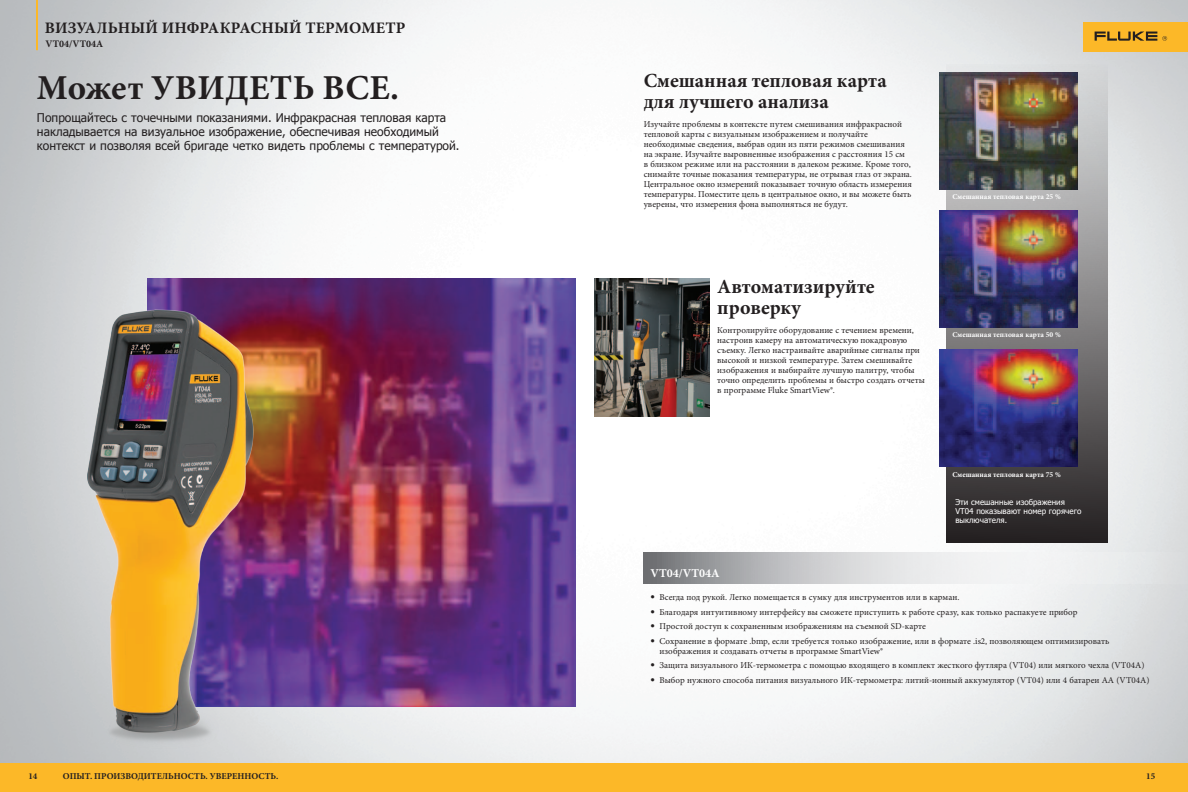
<style>
.page{position:relative;width:1188px;height:792px;background:#fff}
.page>*{position:absolute;margin:0;border:0;box-sizing:border-box;transform-origin:0 0}
.t1{font:700 35px "Minion Pro";letter-spacing:.01em;color:#231f20}
.t2{font:700 20px/21px "Minion Pro";color:#231f20}
.t3{font:700 16px "Minion Pro";letter-spacing:.01em;color:#231f20}
.t4{font:12px/14px "Tahoma";color:#231f20}
.t5{font:700 12px "Minion Pro";color:#fff}
.t6{font:700 10px "Minion Pro";color:#231f20}
.t7{font:9px/10px "Minion Pro";color:#231f20}
.t8{font:700 9px "Minion Pro";color:#231f20}
.t9{font:8px/9px "Tahoma";color:#fff}
.t10{font:700 7.5px "Minion Pro";color:#fff}
.s1{font-family:"Helvetica Neue LT Pro";font-weight:700;font-stretch:expanded}
</style>
<div class="page">
<img style="left:0;top:0;width:1188px;height:763px">
<div style="left:1083px;top:22px;width:105px;height:30px;background:#fcb828"></div>
<svg style="left:1095px;top:32px;width:72px;height:9px"></svg>
<div style="left:0;top:763px;width:1188px;height:29px;background:#fcb828"></div>
<div style="left:947px;top:64px;width:161px;height:478px;background:linear-gradient(to bottom,#e0e2e4,#2a2627)"></div>
<hr style="left:36px;top:0;width:2px;height:50px;background:#fcb828">
<img style="left:148px;top:279px;width:428px;height:427px">
<img style="left:939px;top:73px;width:139px;height:117px">
<img style="left:939px;top:211px;width:139px;height:117px">
<img style="left:939px;top:350px;width:139px;height:117px">
<img style="left:594px;top:279px;width:115px;height:138px">
<svg style="left:644px;top:552px;width:544px;height:31px"></svg>
<img style="left:76px;top:283px;width:190px;height:469px">
<h3 class="t3" style="left:45px;top:17px;width:361px">Визуальный инфракрасный термометр</h3>
<p class="t6" style="left:46px;top:37px;width:59px">VT04/VT04A</p>
<h1 class="t1" style="left:37px;top:63px;width:364px">Может увидеть все.</h1>
<h3 class="t4" style="left:37px;top:111px;width:424px">Попрощайтесь с точечными показаниями. Инфракрасная тепловая карта накладывается на визуальное изображение, обеспечивая необходимый контекст и позволяя всей бригаде четко видеть проблемы с температурой.</h3>
<h2 class="t2" style="left:644px;top:70px;width:245px">Смешанная тепловая карта для лучшего анализа</h2>
<p class="t7" style="left:644px;top:119px;width:270px">Изучайте проблемы в контексте путем смешивания инфракрасной тепловой карты с визуальным изображением и получайте необходимые сведения, выбрав один из пяти режимов смешивания на экране. Изучайте выровненные изображения с расстояния 15 см<br>в близком режиме или на расстоянии в далеком режиме. Кроме того, снимайте точные показания температуры, не отрывая глаз от экрана.<br>Центральное окно измерений показывает точную область измерения температуры. Поместите цель в центральное окно, и вы можете быть уверены, что измерения фона выполняться не будут.</p>
<p class="t10" style="left:953px;top:191px;width:110px">Смешанная тепловая карта 25 %</p>
<h2 class="t2" style="left:717px;top:276px;width:159px">Автоматизируйте проверку</h2>
<p class="t7" style="left:717px;top:325px;width:209px">Контролируйте оборудование с течением времени, настроив камеру на автоматическую покадровую съемку. Легко настраивайте аварийные сигналы при высокой и низкой температуре. Затем смешивайте изображения и выбирайте лучшую палитру, чтобы точно определить проблемы и быстро создать отчеты в программе Fluke SmartView®.</p>
<p class="t10" style="left:953px;top:330px;width:110px">Смешанная тепловая карта 50 %</p>
<p class="t10" style="left:953px;top:469px;width:110px">Смешанная тепловая карта 75 %</p>
<p class="t9" style="left:955px;top:498px;width:127px">Эти смешанные изображения<br>VT04 показывают номер горячего выключателя.</p>
<h3 class="t5" style="left:650px;top:565px;width:71px">VT04/VT04A</h3>
<p class="t7" style="left:650px;top:593px;width:310px"><span class="s1">•</span> Всегда под рукой. Легко помещается в сумку для инструментов или в карман.</p>
<p class="t7" style="left:650px;top:607px;width:429px"><span class="s1">•</span> Благодаря интуитивному интерфейсу вы сможете приступить к работе сразу, как только распакуете прибор</p>
<p class="t7" style="left:650px;top:622px;width:277px"><span class="s1">•</span> Простой доступ к сохраненным изображениям на съемной SD-карте</p>
<p class="t7" style="left:660px;top:636px;width:451px;text-indent:-9px"><span class="s1">•</span> Сохранение в формате .bmp, если требуется только изображение, или в формате .is2, позволяющем оптимизировать изображения и создавать отчеты в программе SmartView®</p>
<p class="t7" style="left:650px;top:661px;width:495px"><span class="s1">•</span> Защита визуального ИК-термометра с помощью входящего в комплект жесткого футляра (VT04) или мягкого чехла (VT04A)</p>
<p class="t7" style="left:650px;top:675px;width:501px"><span class="s1">•</span> Выбор нужного способа питания визуального ИК-термометра: литий-ионный аккумулятор (VT04) или 4 батареи АА (VT04A)</p>
<p class="t8" style="left:28px;top:770px;width:11px">14</p>
<p class="t8" style="left:63px;top:770px;width:217px">ОПЫТ. ПРОИЗВОДИТЕЛЬНОСТЬ. УВЕРЕННОСТЬ.</p>
<p class="t8" style="left:1146px;top:770px;width:11px">15</p>
</div>
